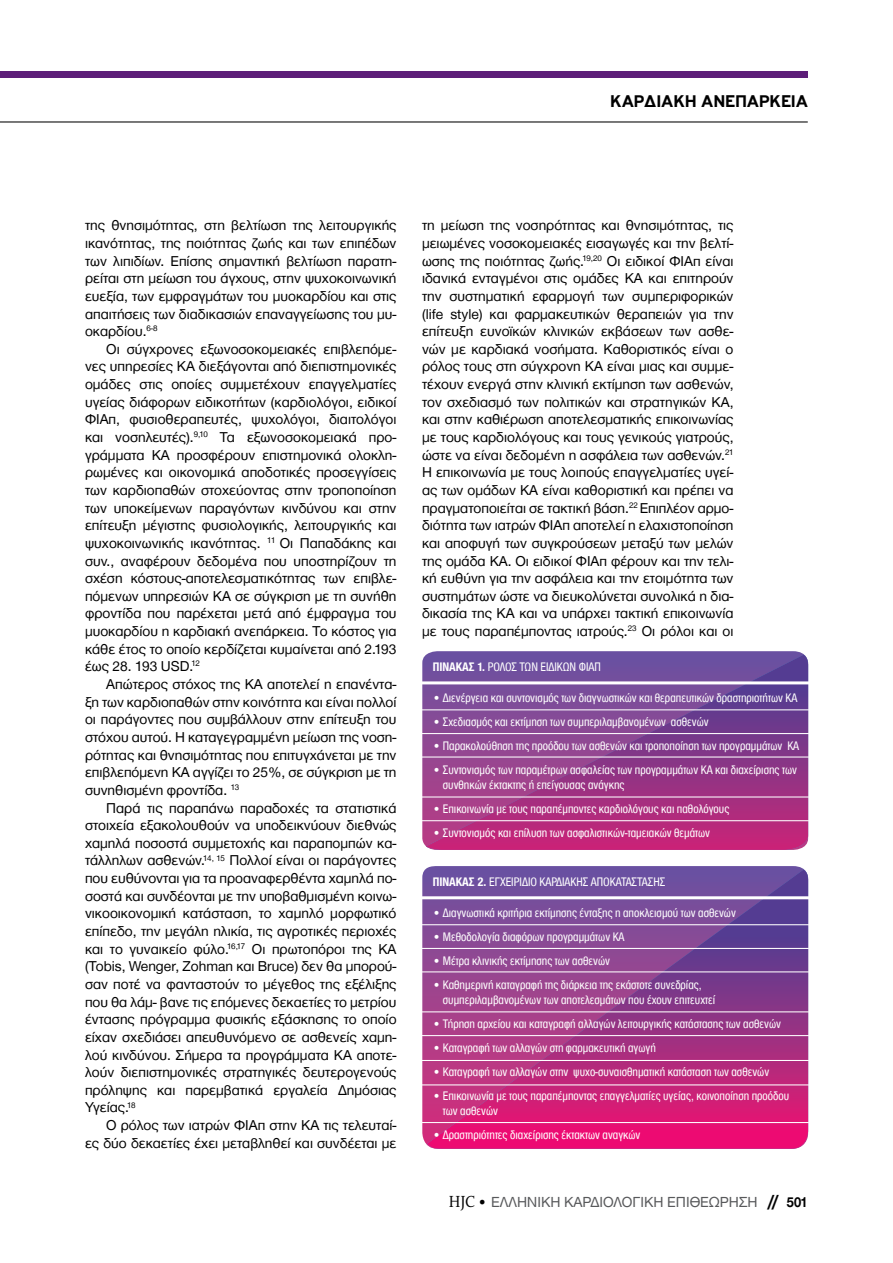
<style>
.page{position:relative;width:893px;height:1263px;background:#fff}
.page>*{position:absolute;margin:0;border:0;box-sizing:border-box;transform-origin:0 0}
.t1{font:700 18px "PF Highway Gothic";color:#000}
.t2{font:15px "Helvetica Neue Greek";color:#58595b}
.t3{font:14.7px/17.7px "Helvetica Neue Greek";color:#000;text-align:justify}
.t4{font:condensed 12.75px/15.3px "Helvetica Neue Greek";color:#fff}
.s1{font-weight:700}
.s2{font-family:"PF Archive Pro";font-size:16.5px;color:#000}
.s3{color:#000}
.s4{font-family:"Futura TGR";font-weight:700;font-size:16.5px;color:#000}
.s5{font-weight:700;color:#000}
</style>
<div class="page">
<div style="left:0;top:72px;width:808px;height:6px;background:#5d1e79"></div>
<hr style="left:0;top:121px;width:808px;height:1px;background:#000">
<svg style="left:422px;top:651px;width:383px;height:195px;background:#825ca5"></svg>
<svg style="left:426px;top:655px;width:382px;height:195px;background:#913f8d"></svg>
<hr style="left:421px;top:681px;width:390px;height:3px;background:#fff">
<hr style="left:421px;top:709px;width:388px;height:1px;background:#fff">
<hr style="left:421px;top:733px;width:388px;height:1px;background:#fff">
<hr style="left:421px;top:756px;width:388px;height:1px;background:#fff">
<hr style="left:421px;top:796px;width:388px;height:1px;background:#fff">
<hr style="left:421px;top:820px;width:388px;height:1px;background:#fff">
<svg style="left:422px;top:866px;width:382px;height:279px;background:#8f559d"></svg>
<svg style="left:427px;top:869px;width:381px;height:280px;background:#a03889"></svg>
<hr style="left:421px;top:896px;width:390px;height:3px;background:#fff">
<hr style="left:421px;top:924px;width:388px;height:1px;background:#fff">
<hr style="left:421px;top:948px;width:388px;height:1px;background:#fff">
<hr style="left:421px;top:971px;width:388px;height:1px;background:#fff">
<hr style="left:421px;top:1011px;width:388px;height:1px;background:#fff">
<hr style="left:421px;top:1035px;width:388px;height:1px;background:#fff">
<hr style="left:421px;top:1060px;width:388px;height:1px;background:#fff">
<hr style="left:421px;top:1084px;width:388px;height:1px;background:#fff">
<hr style="left:421px;top:1122px;width:388px;height:1px;background:#fff">
<p class="t1" style="left:610px;top:91px;width:24px">καρδ</p>
<p class="t1" style="left:656px;top:91px;width:81px">ιακή ανεπάρ</p>
<p class="t1" style="left:769px;top:91px;width:37px">κεια</p>
<p class="t3" style="left:85px;top:217px;width:313px">της θνησιμότητας, στη βελτίωση της λειτουργικής ικανότητας, της ποιότητας ζωής και των επιπέδων των λιπιδίων. Επίσης σημαντική βελτίωση παρατη&shy;ρείται στη μείωση του άγχους, στην ψυχοκοινωνική ευεξία, των εμφραγμάτων του μυοκαρδίου και στις απαιτήσεις των διαδικασιών επαναγγείωσης του μυ&shy;οκαρδίου.<sup>6-8</sup></p>
<p class="t3" style="left:85px;top:340px;width:313px;text-indent:21px">Οι σύγχρονες εξωνοσοκομειακές επιβλεπόμε&shy;νες υπηρεσίες ΚΑ διεξάγονται από διεπιστημονικές ομάδες στις οποίες συμμετέχουν επαγγελματίες υγείας διάφορων ειδικοτήτων (καρδιολόγοι, ειδικοί ΦΙΑπ, φυσιοθεραπευτές, ψυχολόγοι, διαιτολόγοι και νοσηλευτές).<sup>9,10</sup> Τα εξωνοσοκομειακά προ&shy;γράμματα ΚΑ προσφέρουν επιστημονικά ολοκλη&shy;ρωμένες και οικονομικά αποδοτικές προσεγγίσεις των καρδιοπαθών στοχεύοντας στην τροποποίηση των υποκείμενων παραγόντων κινδύνου και στην επίτευξη μέγιστης φυσιολογικής, λειτουργικής και ψυχοκοινωνικής ικανότητας. <sup>11</sup> Οι Παπαδάκης και συν., αναφέρουν δεδομένα που υποστηρίζουν τη σχέση κόστους-αποτελεσματικότητας των επιβλε&shy;πόμενων υπηρεσιών ΚΑ σε σύγκριση με τη συνήθη φροντίδα που παρέχεται μετά από έμφραγμα του μυοκαρδίου η καρδιακή ανεπάρκεια. Το κόστος για κάθε έτος το οποίο κερδίζεται κυμαίνεται από 2.193 έως 28. 193 USD.<sup>12</sup></p>
<p class="t3" style="left:85px;top:675px;width:313px;text-indent:21px">Απώτερος στόχος της ΚΑ αποτελεί η επανέντα&shy;ξη των καρδιοπαθών στην κοινότητα και είναι πολλοί οι παράγοντες που συμβάλλουν στην επίτευξη του στόχου αυτού. Η καταγεγραμμένη μείωση της νοση&shy;ρότητας και θνησιμότητας που επιτυγχάνεται με την επιβλεπόμενη ΚΑ αγγίζει το 25%, σε σύγκριση με τη συνηθισμένη φροντίδα. <sup>13</sup></p>
<p class="t3" style="left:85px;top:799px;width:313px;text-indent:21px">Παρά τις παραπάνω παραδοχές τα στατιστικά στοιχεία εξακολουθούν να υποδεικνύουν διεθνώς χαμηλά ποσοστά συμμετοχής και παραπομπών κα&shy;τάλληλων ασθενών.<sup>14,</sup> <sup>15</sup> Πολλοί είναι οι παράγοντες που ευθύνονται για τα προαναφερθέντα χαμηλά πο&shy;σοστά και συνδέονται με την υποβαθμισμένη κοινω&shy;νικοοικονομική κατάσταση, το χαμηλό μορφωτικό επίπεδο, την μεγάλη ηλικία, τις αγροτικές περιοχές και το γυναικείο φύλο.<sup>16,17</sup> Οι πρωτοπόροι της ΚΑ (Tobis, Wenger, Ζοhman και Bruce) δεν θα μπορού&shy;σαν ποτέ να φανταστούν το μέγεθος της εξέλιξης που θα λάμ- βανε τις επόμενες δεκαετίες το μετρίου έντασης πρόγραμμα φυσικής εξάσκησης το οποίο είχαν σχεδιάσει απευθυνόμενο σε ασθενείς χαμη&shy;λού κινδύνου. Σήμερα τα προγράμματα ΚΑ αποτε&shy;λούν διεπιστημονικές στρατηγικές δευτερογενούς πρόληψης και παρεμβατικά εργαλεία Δημόσιας Υγείας.<sup>18</sup></p>
<p class="t3" style="left:85px;top:1116px;width:313px;text-align:right">Ο ρόλος των ιατρών ΦΙΑπ στην ΚΑ τις τελευταί-<br>ες δύο δεκαετίες έχει μεταβληθεί και συνδέεται με</p>
<p class="t3" style="left:422px;top:217px;width:313px">τη μείωση της νοσηρότητας και θνησιμότητας, τις μειωμένες νοσοκομειακές εισαγωγές και την βελτί&shy;ωσης της ποιότητας ζωής.<sup>19,20</sup> Οι ειδικοί ΦΙΑπ είναι ιδανικά ενταγμένοι στις ομάδες ΚΑ και επιτηρούν την συστηματική εφαρμογή των συμπεριφορικών (life style) και φαρμακευτικών θεραπειών για την επίτευξη ευνοϊκών κλινικών εκβάσεων των ασθε&shy;νών με καρδιακά νοσήματα. Καθοριστικός είναι ο ρόλος τους στη σύγχρονη ΚΑ είναι μιας και συμμε&shy;τέχουν ενεργά στην κλινική εκτίμηση των ασθενών, τον σχεδιασμό των πολιτικών και στρατηγικών ΚΑ, και στην καθιέρωση αποτελεσματικής επικοινωνίας με τους καρδιολόγους και τους γενικούς γιατρούς, ώστε να είναι δεδομένη η ασφάλεια των ασθενών.<sup>21<br></sup>Η επικοινωνία με τους λοιπούς επαγγελματίες υγεί&shy;ας των ομάδων ΚΑ είναι καθοριστική και πρέπει να πραγματοποιείται σε τακτική βάση.<sup>22</sup> Επιπλέον αρμο&shy;διότητα των ιατρών ΦΙΑπ αποτελεί η ελαχιστοποίηση και αποφυγή των συγκρούσεων μεταξύ των μελών της ομάδα ΚΑ. Οι ειδικοί ΦΙΑπ φέρουν και την τελι&shy;κή ευθύνη για την ασφάλεια και την ετοιμότητα των συστημάτων ώστε να διευκολύνεται συνολικά η δια&shy;δικασία της ΚΑ και να υπάρχει τακτική επικοινωνία με τους παραπέμποντας ιατρούς.<sup>23</sup> Οι ρόλοι και οι</p>
<p class="t4" style="left:433px;top:659px;width:170px"><span class="s1">Πίνακας 1.</span> Ρόλος των ειδικών ΦΙΑπ</p>
<p class="t4" style="left:433px;top:690px;width:366px">• Διενέργεια και συντονισμός των διαγνωστικών και θεραπευτικών δραστηριοτήτων ΚΑ</p>
<p class="t4" style="left:433px;top:714px;width:277px">• Σχεδιασμός και εκτίμηση των συμπεριλαμβανομένων ασθενών</p>
<p class="t4" style="left:433px;top:738px;width:368px">• Παρακολούθηση της προόδου των ασθενών και τροποποίηση των προγραμμάτων ΚΑ</p>
<p class="t4" style="left:443px;top:762px;width:356px;text-indent:-10px">• Συντονισμός των παραμέτρων ασφαλείας των προγραμμάτων ΚΑ και διαχείρισης των συνθηκών έκτακτης ή επείγουσας ανάγκης</p>
<p class="t4" style="left:433px;top:801px;width:298px">• Επικοινωνία με τους παραπέμποντες καρδιολόγους και παθολόγους</p>
<p class="t4" style="left:433px;top:825px;width:279px">• Συντονισμός και επίλυση των ασφαλιστικών-ταμειακών θεμάτων</p>
<p class="t4" style="left:433px;top:874px;width:234px"><span class="s1">Πίνακας 2.</span> Εγχειρίδιο Καρδιακής Αποκατάστασης</p>
<p class="t4" style="left:433px;top:905px;width:305px">• Διαγνωστικά κριτήρια εκτίμησης ένταξης η αποκλεισμού των ασθενών</p>
<p class="t4" style="left:433px;top:929px;width:193px">• Μεθοδολογία διαφόρων προγραμμάτων ΚΑ</p>
<p class="t4" style="left:433px;top:953px;width:179px">• Μέτρα κλινικής εκτίμησης των ασθενών</p>
<p class="t4" style="left:443px;top:977px;width:274px;text-indent:-10px">• Καθημερινή καταγραφή της διάρκεια της εκάστοτε συνεδρίας, συμπεριλαμβανομένων των αποτελεσμάτων που έχουν επιτευχτεί</p>
<p class="t4" style="left:433px;top:1016px;width:350px">• Τήρηση αρχείου και καταγραφή αλλαγών λειτουργικής κατάστασης των ασθενών</p>
<p class="t4" style="left:433px;top:1040px;width:225px">• Καταγραφή των αλλαγών στη φαρμακευτική αγωγή</p>
<p class="t4" style="left:433px;top:1064px;width:338px">• Καταγραφή των αλλαγών στην ψυχο-συναισθηματική κατάσταση των ασθενών</p>
<p class="t4" style="left:443px;top:1088px;width:348px;text-indent:-10px">• Επικοινωνία με τους παραπέμποντας επαγγελματίες υγείας, κοινοποίηση προόδου των ασθενών</p>
<p class="t4" style="left:433px;top:1127px;width:209px">• Δραστηριότητες διαχείρισης έκτακτων αναγκών</p>
<p class="t2" style="left:449px;top:1194px;width:361px"><span class="s2">HJC</span> <span class="s3">•</span> EΛΛΗΝΙΚΗ ΚΑΡΔΙΟΛΟΓΙΚΗ ΕΠΙΘΕΩΡΗΣΗ <span class="s4">//</span> <span class="s5">501</span></p>
</div>
